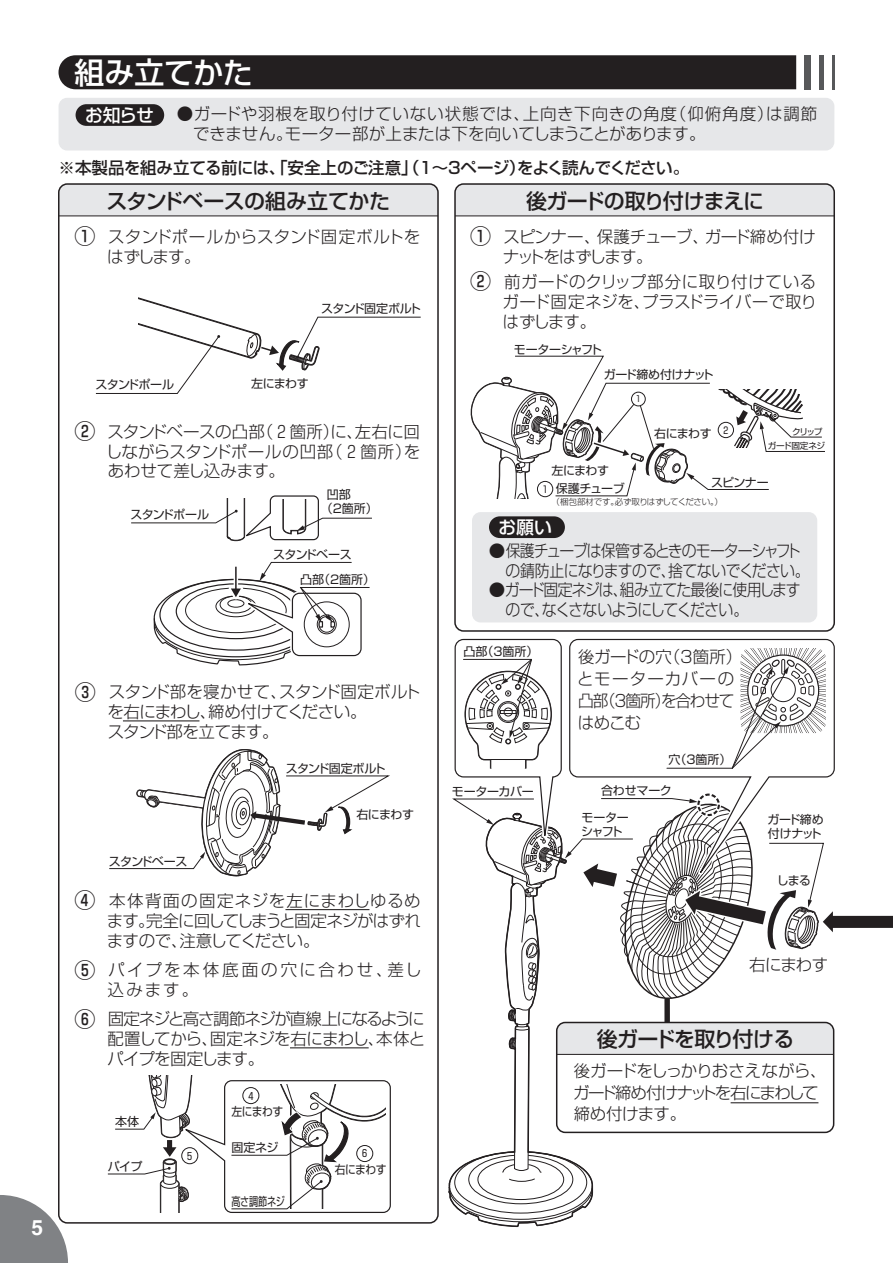
<style>
.page{position:relative;width:893px;height:1263px;background:#fff}
.page>*{position:absolute;margin:0;border:0;box-sizing:border-box;transform-origin:0 0}
.t1{font:500 30px "Shin Go Pro";letter-spacing:-.01em;color:#fff}
.t2{font:500 21px "Shin Go Pro";letter-spacing:-.03em;color:#231f20}
.t3{font:700 21px "Helvetica";color:#fff}
.t4{font:500 17.85px "Shin Go Pro";letter-spacing:-.015em;color:#fff}
.t5{font:300 16.5px/19.8px "Shin Go Pro";letter-spacing:-.035em;color:#231f20;text-align:justify}
.t6{font:300 16.5px/19.8px "Shin Go Pro";letter-spacing:.02em;color:#231f20}
.t7{font:300 16.5px/19.8px "Shin Go Pro";letter-spacing:-.055em;color:#231f20}
.t8{font:500 16.5px "Shin Go Pro";letter-spacing:-.03em;color:#231f20}
.t9{font:300 16.5px/19.8px "Shin Go Pro";letter-spacing:-.07em;color:#231f20}
.t10{font:300 16.5px/21.3px "Shin Go Pro";letter-spacing:-.065em;color:#231f20}
.t11{font:300 16.5px/19.8px "Shin Go Pro";letter-spacing:.01em;color:#231f20}
.t12{font:300 16.5px/19.8px "Shin Go Pro";letter-spacing:.15em;color:#231f20}
.t13{font:12px/14.4px "Shin Go Pro";letter-spacing:-.035em;color:#231f20}
.t14{font:12px "Shin Go Pro";letter-spacing:-.06em;color:#231f20}
.t15{font:12px "Shin Go Pro";letter-spacing:-.035em;color:#231f20;scale:.9 1}
.t16{font:12px/14.4px "Shin Go Pro";letter-spacing:-.08em;color:#231f20}
.t17{font:12px "Shin Go Pro";letter-spacing:-.035em;color:#231f20;scale:.76 1}
.t18{font:10.05px "Shin Go Pro";color:#231f20}
.t19{font:9.6px "Shin Go Pro";color:#231f20}
.t20{font:8.7px/14.4px "Shin Go Pro";letter-spacing:-.06em;color:#231f20}
.t21{font:300 8.55px "Shin Go Pro";letter-spacing:-.035em;color:#231f20}
.s1{font-weight:500;font-size:21px}
</style>
<div class="page">
<svg style="left:0;top:1195px;width:68px;height:68px"></svg>
<div style="left:59px;top:55px;width:737px;height:34px;background:#231f20"></div>
<div style="left:805px;top:55px;width:6px;height:34px;background:#57585a"></div>
<hr style="left:820px;top:55px;width:4px;height:34px;background:#57585a">
<hr style="left:832px;top:55px;width:2px;height:34px;background:#57585a">
<div style="left:59px;top:98px;width:775px;height:52px;background:#e6e7e9;border-radius:9px"></div>
<div style="left:76px;top:104px;width:88px;height:22px;background:#231f20;border-radius:11px"></div>
<div style="left:457px;top:186px;width:375px;height:30px;background:#e6e7e9"></div>
<div style="left:61px;top:186px;width:375px;height:30px;background:#e6e7e9"></div>
<div style="left:58px;top:183px;width:381px;height:1040px;border:2px solid #231f20;border-radius:9px"></div>
<hr style="left:59px;top:216px;width:379px;height:1px;background:#231f20">
<hr style="left:455px;top:216px;width:379px;height:1px;background:#231f20">
<div style="left:454px;top:183px;width:381px;height:449px;border:2px solid #231f20;border-radius:9px"></div>
<svg style="left:153px;top:562px;width:217px;height:104px"></svg>
<svg style="left:131px;top:495px;width:241px;height:47px"></svg>
<svg style="left:109px;top:749px;width:281px;height:128px"></svg>
<svg style="left:107px;top:1075px;width:284px;height:138px"></svg>
<svg style="left:470px;top:356px;width:355px;height:162px"></svg>
<div style="left:472px;top:512px;width:345px;height:110px;background:#e6e7e9;border-radius:9px"></div>
<div style="left:489px;top:516px;width:76px;height:22px;background:#231f20;border-radius:11px"></div>
<hr style="left:123px;top:720px;width:76px;height:1px;background:#231f20">
<hr style="left:285px;top:909px;width:84px;height:1px;background:#231f20">
<hr style="left:290px;top:1047px;width:79px;height:1px;background:#231f20">
<svg style="left:448px;top:599px;width:445px;height:628px"></svg>
<svg style="left:95px;top:297px;width:326px;height:97px"></svg>
<p class="t3" style="left:32px;top:1215px;width:13px">5</p>
<p class="t1" style="left:74px;top:48px;width:180px">組み立てかた</p>
<p class="t4" style="left:85px;top:100px;width:70px">お知らせ</p>
<p class="t6" style="left:193px;top:102px;width:626px;text-indent:-16px">●ガードや羽根を取り付けていない状態では、上向き下向きの角度（仰俯角度）は調節できません。モーター部が上または下を向いてしまうことがあります。</p>
<p class="t8" style="left:59px;top:154px;width:632px">※本製品を組み立てる前には、「安全上のご注意」（１～３ページ）をよく読んでください。</p>
<p class="t2" style="left:106px;top:183px;width:285px">スタンドベースの組み立てかた</p>
<p class="t2" style="left:526px;top:183px;width:240px">後ガードの取り付けまえに</p>
<p class="t11" style="left:107px;top:225px;width:315px;text-indent:-33px"><span class="s1">①</span> スタンドポールからスタンド固定ボルトをはずします。</p>
<p class="t5" style="left:503px;top:225px;width:314px;text-indent:-33px"><span class="s1">①</span> スピンナー、保護チューブ、ガード締め付けナットをはずします。</p>
<p class="t5" style="left:503px;top:270px;width:316px;text-indent:-32px"><span class="s1">②</span> 前ガードのクリップ部分に取り付けているガード固定ネジを、プラスドライバーで取りはずします。</p>
<p class="t13" style="left:321px;top:300px;width:101px">スタンド固定ボルト</p>
<p class="t14" style="left:96px;top:375px;width:80px">スタンドポール</p>
<p class="t13" style="left:251px;top:375px;width:59px">左にまわす</p>
<p class="t5" style="left:106px;top:420px;width:316px;text-indent:-31px"><span class="s1">②</span> スタンドベースの凸部（ 2 箇所）に、左右に回しながらスタンドポールの凹部（ 2 箇所）をあわせて差し込みます。</p>
<p class="t14" style="left:130px;top:505px;width:80px">スタンドポール</p>
<p class="t13" style="left:321px;top:486px;width:59px;text-indent:6px">凹部<br>（2箇所）</p>
<p class="t13" style="left:273px;top:545px;width:80px">スタンドベース</p>
<p class="t13" style="left:300px;top:570px;width:77px">凸部（2箇所）</p>
<p class="t5" style="left:107px;top:680px;width:315px;text-align:left;text-indent:-33px"><span class="s1">③</span> スタンド部を寝かせて、スタンド固定ボルトを右にまわし、締め付けてください。<br>スタンド部を立てます。</p>
<p class="t13" style="left:109px;top:852px;width:80px">スタンドベース</p>
<p class="t13" style="left:286px;top:760px;width:101px">スタンド固定ボルト</p>
<p class="t13" style="left:356px;top:806px;width:59px">右にまわす</p>
<p class="t5" style="left:107px;top:889px;width:315px;text-indent:-32px"><span class="s1">④</span> 本体背面の固定ネジを左にまわしゆるめます。完全に回してしまうと固定ネジがはずれますので、注意してください。</p>
<p class="t12" style="left:108px;top:958px;width:316px;text-indent:-33px"><span class="s1">⑤</span> パイプを本体底面の穴に合わせ、差し込みます。</p>
<p class="t5" style="left:107px;top:1007px;width:319px;text-indent:-33px"><span class="s1">⑥</span> 固定ネジと高さ調節ネジが直線上になるように配置してから、固定ネジを右にまわし、本体とパイプを固定します。</p>
<p class="t13" style="left:115px;top:1113px;width:26px">本体</p>
<p class="t13" style="left:108px;top:1158px;width:36px">パイプ</p>
<p class="t18" style="left:248px;top:1087px;width:7px">4</p>
<p class="t15" style="left:231px;top:1101px;width:59px">左にまわす</p>
<p class="t13" style="left:231px;top:1139px;width:49px">固定ネジ</p>
<p class="t18" style="left:187px;top:1147px;width:7px">5</p>
<p class="t18" style="left:362px;top:1145px;width:7px">6</p>
<p class="t17" style="left:231px;top:1191px;width:72px">高さ調節ネジ</p>
<p class="t15" style="left:335px;top:1160px;width:59px">右にまわす</p>
<p class="t13" style="left:514px;top:341px;width:90px">モーターシャフト</p>
<p class="t13" style="left:604px;top:365px;width:111px">ガード締め付けナット</p>
<p class="t20" style="left:636px;top:391px;width:6px">1</p>
<p class="t13" style="left:654px;top:424px;width:59px">右にまわす</p>
<p class="t19" style="left:723px;top:422px;width:6px">2</p>
<p class="t20" style="left:768px;top:423px;width:59px;text-indent:24px">クリップガード固定ネジ</p>
<p class="t13" style="left:551px;top:462px;width:59px">左にまわす</p>
<p class="t13" style="left:711px;top:474px;width:59px">スピンナー</p>
<p class="t21" style="left:552px;top:495px;width:173px">（梱包部材です。必ず取りはずしてください。）</p>
<p class="t13" style="left:556px;top:480px;width:70px">保護チューブ</p>
<p class="t19" style="left:543px;top:481px;width:6px">1</p>
<p class="t4" style="left:499px;top:512px;width:55px">お願い</p>
<p class="t7" style="left:505px;top:539px;width:306px;text-indent:-16px">●保護チューブは保管するときのモーターシャフトの錆防止になりますので、捨てないでください。</p>
<p class="t9" style="left:505px;top:578px;width:297px;text-indent:-16px">●ガード固定ネジは、組み立てた最後に使用しますので、なくさないようにしてください。</p>
<p class="t13" style="left:463px;top:643px;width:77px">凸部（3箇所）</p>
<p class="t5" style="left:577px;top:643px;width:167px;line-height:22.4px;text-align:left">後ガードの穴（3箇所）とモーターカバーの凸部（3箇所）を合わせてはめこむ</p>
<p class="t13" style="left:668px;top:751px;width:65px">穴（3箇所）</p>
<p class="t13" style="left:601px;top:781px;width:72px">合わせマーク</p>
<p class="t13" style="left:452px;top:783px;width:84px">モーターカバー</p>
<p class="t16" style="left:581px;top:808px;width:49px">モーターシャフト</p>
<p class="t13" style="left:767px;top:811px;width:58px">ガード締め付けナット</p>
<p class="t13" style="left:777px;top:872px;width:35px">しまる</p>
<p class="t5" style="left:749px;top:953px;width:81px">右にまわす</p>
<p class="t2" style="left:597px;top:1022px;width:199px">後ガードを取り付ける</p>
<p class="t10" style="left:573px;top:1058px;width:255px">後ガードをしっかりおさえながら、ガード締め付けナットを右にまわして締め付けます。</p>
</div>
